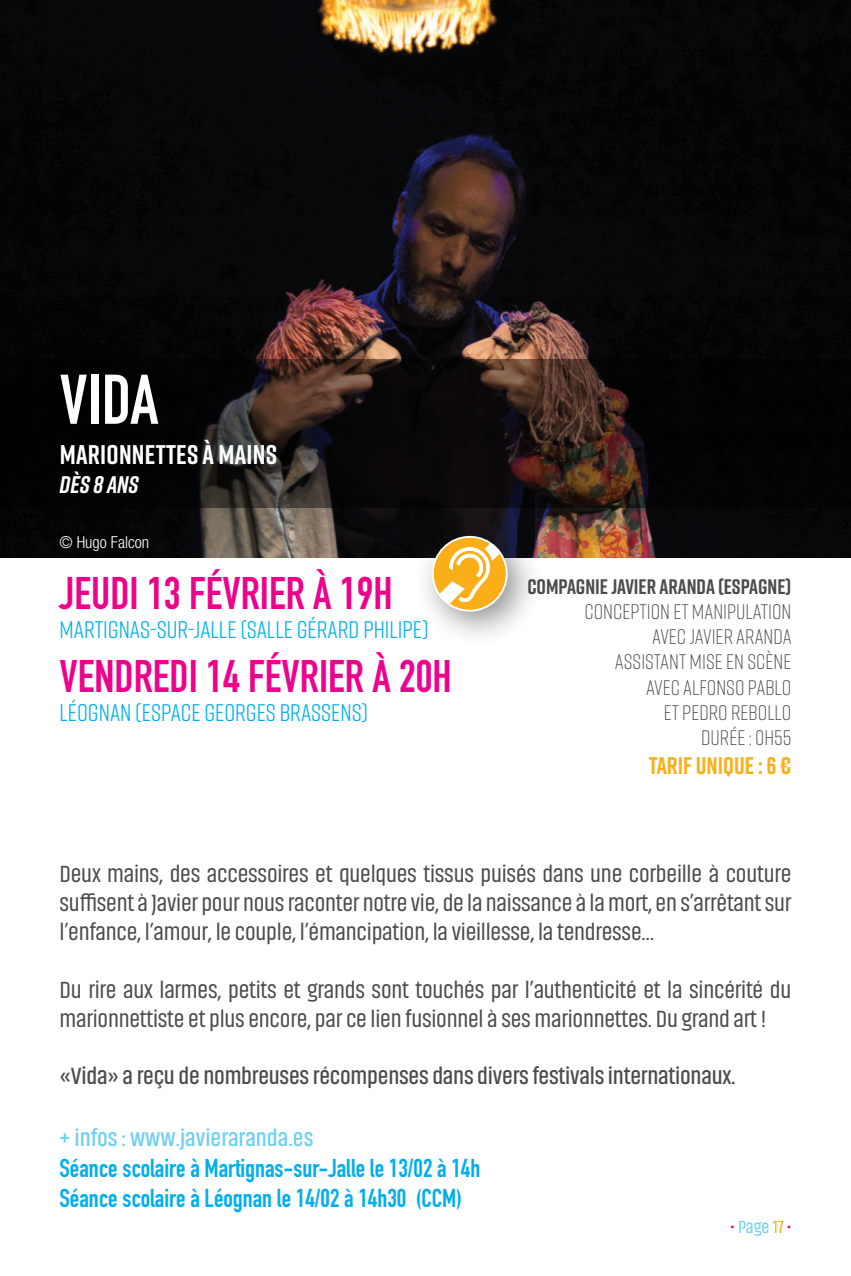
<style>
.page{position:relative;width:851px;height:1276px;background:#fff}
.page>*{position:absolute;margin:0;border:0;box-sizing:border-box;transform-origin:0 0}
.t1{font:700 69px "DIN Condensed";color:#fff}
.t2{font:700 45px "DIN Condensed";color:#ed028c}
.t3{font:700 27px "Rift";letter-spacing:.01em;color:#fff}
.t4{font:700 25.5px "DIN Condensed";color:#00aeef}
.t5{font:24px/28.8px "Akhand";letter-spacing:-.01em;color:#4b4c4d;text-align:justify}
.t6{font:24px "Rift";color:#00aeef}
.t7{font:600 24px "Akhand";letter-spacing:-.01em;color:#4b4c4d}
.t8{font:600 24px "Akhand";color:#6bcff6}
.t9{font:700 24px "Rift";color:#faaf18}
.t10{font:italic 700 24px "Rift";color:#fff}
.t11{font:300 21px "Rift";color:#4b4c4d}
.t12{font:700 21px/25.2px "Rift";color:#4b4c4d;text-align:right}
.t13{font:18px "Akhand";color:#6bcff6}
.t14{font:300 condensed 16.5px "Helvetica Neue LT Pro";color:#fff}
.s1{font-weight:300}
.s2{color:#ed028c}
.s3{color:#faaf18}
</style>
<div class="page">
<img style="left:0;top:0;width:850px;height:557px">
<svg style="left:0;top:359px;width:850px;height:149px;background:#15100e"></svg>
<div style="left:412px;top:517px;width:131px;height:130px;background:#231f20;opacity:.5"></div>
<svg style="left:432px;top:537px;width:74px;height:74px"></svg>
<div style="left:432px;top:536px;width:75px;height:75px;border:2px solid #fff;border-radius:50%"></div>
<svg style="left:439px;top:543px;width:61px;height:61px"></svg>
<p class="t1" style="left:60px;top:353px;width:100px">VIDA</p>
<p class="t3" style="left:60px;top:435px;width:219px">MARIONNETTES À MAINS</p>
<p class="t10" style="left:60px;top:467px;width:80px">DÈS 8 ANS</p>
<p class="t14" style="left:60px;top:532px;width:91px">© Hugo Falcon</p>
<p class="t2" style="left:60px;top:563px;width:334px">JEUDI 13 FÉVRIER À 19H</p>
<p class="t6" style="left:60px;top:613px;width:370px">MARTIGNAS-SUR-JALLE (SALLE GÉRARD PHILIPE)</p>
<p class="t2" style="left:60px;top:646px;width:393px">VENDREDI 14 FÉVRIER À 20H</p>
<p class="t6" style="left:60px;top:696px;width:310px">LÉOGNAN (ESPACE GEORGES BRASSENS)</p>
<p class="t12" style="left:527px;top:573px;width:265px">COMPAGNIE JAVIER ARANDA (ESPAGNE)<br><span class="s1">CONCEPTION ET MANIPULATION</span></p>
<p class="t11" style="left:652px;top:622px;width:141px">AVEC JAVIER ARANDA</p>
<p class="t11" style="left:615px;top:647px;width:178px">ASSISTANT MISE EN SCÈNE</p>
<p class="t11" style="left:646px;top:672px;width:147px">AVEC ALFONSO PABLO</p>
<p class="t11" style="left:663px;top:698px;width:129px">ET PEDRO REBOLLO</p>
<p class="t11" style="left:701px;top:723px;width:92px">DURÉE : 0H55</p>
<p class="t9" style="left:648px;top:748px;width:144px">TARIF UNIQUE : 6 €</p>
<p class="t5" style="left:60px;top:860px;width:733px">Deux mains, des accessoires et quelques tissus puisés dans une corbeille à couture suffisent à Javier pour nous raconter notre vie, de la naissance à la mort, en s’arrêtant sur l’enfance, l’amour, le couple, l’émancipation, la vieillesse, la tendresse…</p>
<p class="t5" style="left:60px;top:975px;width:733px">Du rire aux larmes, petits et grands sont touchés par l’authenticité et la sincérité du marionnettiste et plus encore, par ce lien fusionnel à ses marionnettes. Du grand art !</p>
<p class="t7" style="left:60px;top:1063px;width:677px">«Vida» a reçu de nombreuses récompenses dans divers festivals internationaux.</p>
<p class="t8" style="left:60px;top:1125px;width:255px">+ infos : www.javieraranda.es</p>
<p class="t4" style="left:60px;top:1150px;width:422px">Séance scolaire à Martignas-sur-Jalle le 13/02 à 14h</p>
<p class="t4" style="left:60px;top:1181px;width:404px">Séance scolaire à Léognan le 14/02 à 14h30 (CCM)</p>
<p class="t13" style="left:730px;top:1217px;width:63px"><span class="s2">•</span> Page <span class="s3">17</span> <span class="s2">•</span></p>
</div>
